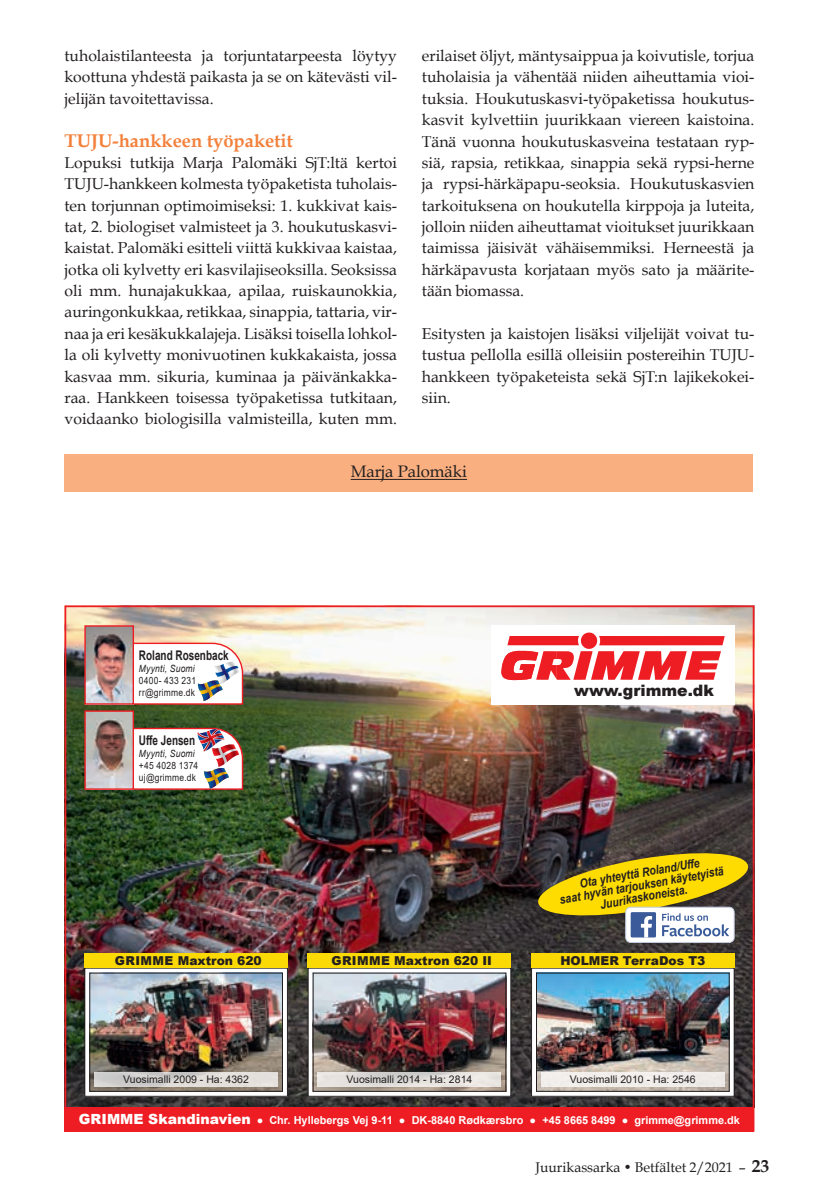
<style>
.page{position:relative;width:819px;height:1191px;background:#fff}
.page>*{position:absolute;margin:0;border:0;box-sizing:border-box;transform-origin:0 0}
.t1{font:700 18.38px "Book Antiqua";color:#f3813c}
.t2{font:16.62px "Book Antiqua";color:#231f20}
.t3{font:15.75px/21.3px "Book Antiqua";color:#231f20;text-align:justify}
.t4{font:900 15.75px "Arial";color:#231f20}
.t5{font:14px "Book Antiqua";color:#231f20}
.t6{font:700 13.3px "Arial";color:#231f20;scale:.75 1}
.t7{font:italic 700 12.25px/12.2px "Arial";color:#231f20;text-align:center;scale:.85 1}
.t8{font:900 12.25px "Arial";color:#231f20}
.t9{font:700 10.85px "Arial";color:#fff}
.t10{font:10.5px "Arial";color:#231f20}
.t11{font:9.97px/11.9px "Arial";letter-spacing:.025em;color:#231f20;scale:.85 1}
.t12{font:italic 9.97px "Arial";letter-spacing:.025em;color:#231f20;scale:.85 1}
.s1{font-weight:900;font-size:14px}
.s2{font-weight:700;font-size:17.5px}
</style>
<div class="page">
<div style="left:64px;top:454px;width:689px;height:37px;background:#f9af7f"></div>
<hr style="left:350px;top:479px;width:117px;height:1px;background:#231f20">
<img style="left:67px;top:608px;width:684px;height:498px">
<div style="left:491px;top:625px;width:243px;height:79px;background:#fff"></div>
<div style="left:64px;top:1106px;width:690px;height:25px;background:#ee1d23"></div>
<svg style="left:501px;top:632px;width:223px;height:48px"></svg>
<img style="left:86px;top:712px;width:46px;height:76px">
<div style="left:84px;top:710px;width:50px;height:80px;border:1px solid #ee1d23"></div>
<img style="left:86px;top:627px;width:46px;height:75px">
<div style="left:84px;top:625px;width:50px;height:79px;border:1px solid #ee1d23"></div>
<img style="left:102px;top:642px;width:142px;height:63px">
<img style="left:112px;top:727px;width:132px;height:63px">
<div style="left:532px;top:846px;width:222px;height:82px;background:#231f20;opacity:.75"></div>
<div style="left:625px;top:907px;width:109px;height:35px;background:#fff;border-radius:5px"></div>
<svg style="left:535px;top:849px;width:215px;height:88px;background:#a79739"></svg>
<div style="left:625px;top:906px;width:109px;height:37px;border:1px solid #c0cbdd;border-radius:5px"></div>
<div style="left:85px;top:968px;width:202px;height:128px;background:#fff"></div>
<div style="left:84px;top:967px;width:204px;height:129px;border:1px solid #231f20"></div>
<svg style="left:310px;top:969px;width:199px;height:125px"></svg>
<svg style="left:533px;top:969px;width:199px;height:125px"></svg>
<img style="left:91px;top:974px;width:190px;height:115px">
<div style="left:89px;top:972px;width:194px;height:119px;border:1px solid #231f20"></div>
<img style="left:315px;top:974px;width:189px;height:115px">
<div style="left:313px;top:972px;width:193px;height:119px;border:1px solid #231f20"></div>
<img style="left:538px;top:974px;width:189px;height:115px">
<div style="left:536px;top:972px;width:193px;height:119px;border:1px solid #231f20"></div>
<div style="left:84px;top:952px;width:204px;height:15px;background:#fad904"></div>
<div style="left:308px;top:952px;width:203px;height:15px;background:#fad904"></div>
<div style="left:531px;top:952px;width:203px;height:15px;background:#fad904"></div>
<svg style="left:94px;top:1072px;width:184px;height:14px;background:#d8d5d3"></svg>
<svg style="left:317px;top:1072px;width:184px;height:14px;background:#e1dedb"></svg>
<div style="left:541px;top:1072px;width:183px;height:14px;background:#f0eeea"></div>
<p class="t3" style="left:64px;top:45px;width:334px">tuholaistilanteesta ja torjuntatarpeesta löytyy koottuna yhdestä paikasta ja se on kätevästi vil&shy;jelijän tavoitettavissa.</p>
<p class="t1" style="left:64px;top:130px;width:230px">TUJU-hankkeen työpaketit</p>
<p class="t3" style="left:64px;top:152px;width:334px">Lopuksi tutkija Marja Palomäki SjT:ltä kertoi TUJU-hankkeen kolmesta työpaketista tuholais&shy;ten torjunnan optimoimiseksi: 1. kukkivat kais&shy;tat, 2. biologiset valmisteet ja 3. houkutuskasvi&shy;kaistat. Palomäki esitteli viittä kukkivaa kaistaa, jotka oli kylvetty eri kasvilajiseoksilla. Seoksissa oli mm. hunajakukkaa, apilaa, ruiskaunokkia, auringonkukkaa, retikkaa, sinappia, tattaria, vir&shy;naa ja eri kesäkukkalajeja. Lisäksi toisella lohkol&shy;la oli kylvetty monivuotinen kukkakaista, jossa kasvaa mm. sikuria, kuminaa ja päivänkakka&shy;raa. Hankkeen toisessa työpaketissa tutkitaan, voidaanko biologisilla valmisteilla, kuten mm.</p>
<p class="t2" style="left:350px;top:461px;width:118px">Marja Palomäki</p>
<p class="t3" style="left:422px;top:45px;width:334px">erilaiset öljyt, mäntysaippua ja koivutisle, torjua tuholaisia ja vähentää niiden aiheuttamia vioi&shy;tuksia. Houkutuskasvi-työpaketissa houkutus&shy;kasvit kylvettiin juurikkaan viereen kaistoina.<br>Tänä vuonna houkutuskasveina testataan ryp&shy;siä, rapsia, retikkaa, sinappia sekä rypsi-herne ja rypsi-härkäpapu-seoksia. Houkutuskasvien tarkoituksena on houkutella kirppoja ja luteita, jolloin niiden aiheuttamat vioitukset juurikkaan taimissa jäisivät vähäisemmiksi. Herneestä ja härkäpavusta korjataan myös sato ja määrite&shy;tään biomassa.</p>
<p class="t3" style="left:422px;top:323px;width:334px">Esitysten ja kaistojen lisäksi viljelijät voivat tu&shy;tustua pellolla esillä olleisiin postereihin TUJU&shy;hankkeen työpaketeista sekä SjT:n lajikekokei&shy;siin.</p>
<p class="t6" style="left:139px;top:646px;width:121px">Roland Rosenback</p>
<p class="t12" style="left:139px;top:662px;width:67px">Myynti, Suomi</p>
<p class="t11" style="left:139px;top:674px;width:69px">0400- 433 231 rr@grimme.dk</p>
<p class="t6" style="left:139px;top:731px;width:77px">Uffe Jensen</p>
<p class="t12" style="left:139px;top:747px;width:67px">Myynti, Suomi</p>
<p class="t11" style="left:139px;top:759px;width:71px">+45 4028 1374 uj@grimme.dk</p>
<p class="t4" style="left:574px;top:679px;width:141px">www.grimme.dk</p>
<p class="t7" style="left:556px;top:881px;width:197px;rotate:-10deg">Ota yhteyttä Roland/Uffe<br>saat hyvän tarjouksen käytetyistä<br>Juurikaskoneista.</p>
<p class="t8" style="left:115px;top:951px;width:148px">GRIMME Maxtron 620</p>
<p class="t8" style="left:331px;top:951px;width:162px">GRIMME Maxtron 620 II</p>
<p class="t8" style="left:560px;top:951px;width:146px">HOLMER TerraDos T3</p>
<p class="t10" style="left:123px;top:1072px;width:127px">Vuosimalli 2009 - Ha: 4362</p>
<p class="t10" style="left:346px;top:1072px;width:127px">Vuosimalli 2014 - Ha: 2814</p>
<p class="t10" style="left:570px;top:1072px;width:127px">Vuosimalli 2010 - Ha: 2546</p>
<p class="t9" style="left:79px;top:1112px;width:662px"><span class="s1">GRIMME Skandinavien</span> ● Chr. Hyllebergs Vej 9-11 ● DK-8840 Rødkærsbro ● +45 8665 8499 ● grimme@grimme.dk</p>
<p class="t5" style="left:535px;top:1158px;width:235px">Juurikassarka • Betfältet 2/2021 – <span class="s2">23</span></p>
</div>
